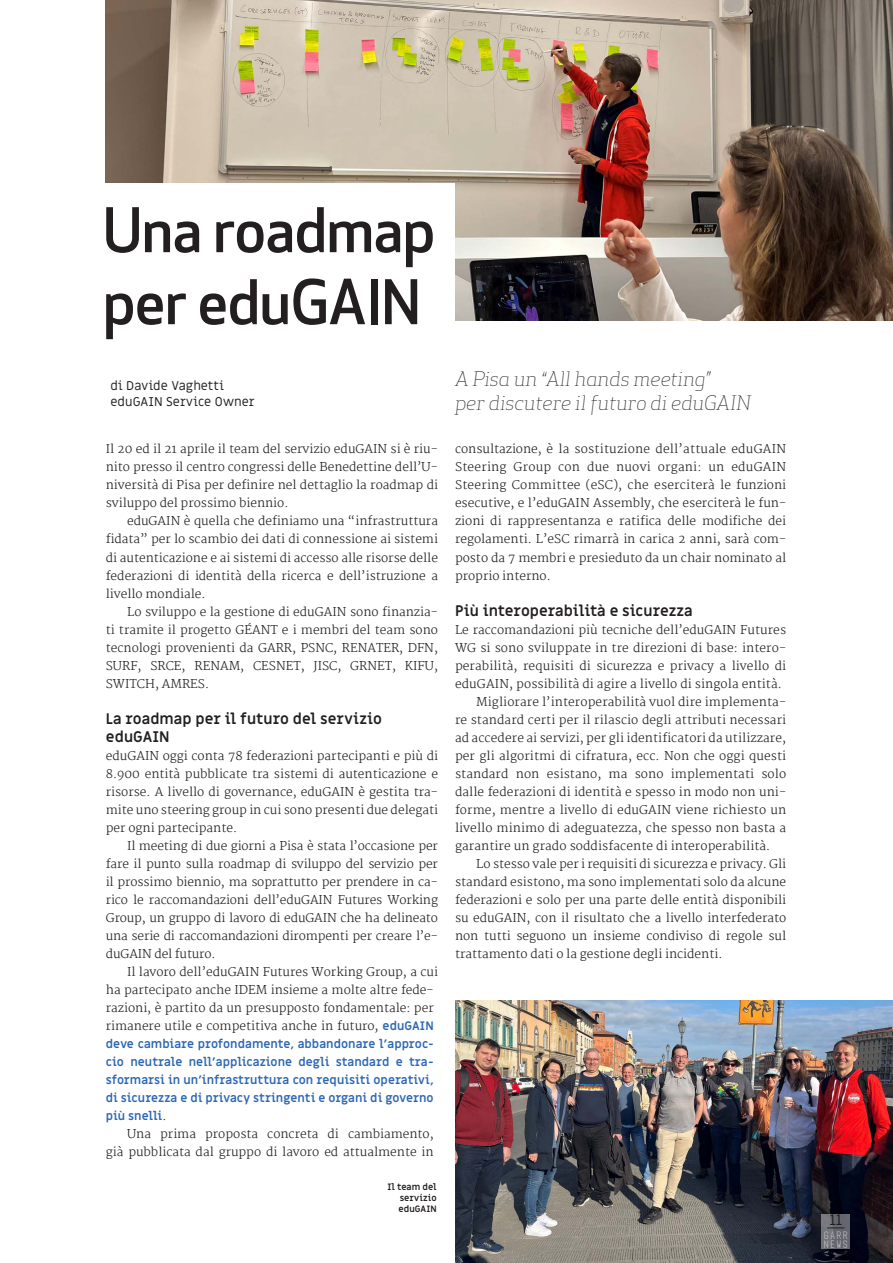
<style>
.page{position:relative;width:893px;height:1263px;background:#fff}
.page>*{position:absolute;margin:0;border:0;box-sizing:border-box;transform-origin:0 0}
.Titolo{font:500 60px "Apex New";letter-spacing:-.01em;color:#231f20}
.Sottotitolo_A{font:italic 300 19.5px "Apex Serif";color:#231f20}
.Paragrafo_Domanda{font:700 15px/18px "Miriam Libre";color:#231f20}
.t1{font:15px "Miriam Libre";color:#231f20}
.t2{font:12.75px "Miriam Libre";color:#231f20}
.Testo{font:300 12px/18px "Martel";color:#231f20;text-align:justify}
.Testo-2{font:700 12px/18px "Miriam Libre";color:#2d68b3}
.t3{font:300 12px/9px "Audimat Mono";color:#bebfc2}
.Box{font:700 9px/10.8px "Miriam Libre";color:#231f20;text-align:justify}
.s1{font-family:"Martel";font-weight:300;color:#231f20}
</style>
<div class="page">
<img style="left:106px;top:0;width:786px;height:320px">
<img style="left:455px;top:1000px;width:438px;height:263px">
<div style="left:72px;top:183px;width:383px;height:163px;background:#fff"></div>
<svg style="left:822px;top:1214px;width:28px;height:34px"></svg>
<svg style="left:827px;top:1227px;width:17px;height:1px"></svg>
<p class="Titolo" style="left:103px;top:190px;width:334px">Una roadmap</p>
<p class="Titolo" style="left:103px;top:262px;width:319px">per eduGAIN</p>
<p class="t2" style="left:110px;top:378px;width:115px">di Davide Vaghetti</p>
<p class="t2" style="left:110px;top:393px;width:146px">eduGAIN Service Owner</p>
<p class="Testo" style="left:106px;top:440px;width:334px">Il 20 ed il 21 aprile il team del servizio eduGAIN si è riu&shy;nito presso il centro congressi delle Benedettine dell’U&shy;niversità di Pisa per definire nel dettaglio la roadmap di sviluppo del prossimo biennio.</p>
<p class="Testo" style="left:106px;top:512px;width:334px;text-indent:21px">eduGAIN è quella che definiamo una “infrastruttura fidata” per lo scambio dei dati di connessione ai sistemi di autenticazione e ai sistemi di accesso alle risorse delle federazioni di identità della ricerca e dell’istruzione a livello mondiale.</p>
<p class="Testo" style="left:106px;top:602px;width:334px;text-indent:21px">Lo sviluppo e la gestione di eduGAIN sono finanzia&shy;ti tramite il progetto GÉANT e i membri del team sono tecnologi provenienti da GARR, PSNC, RENATER, DFN, SURF, SRCE, RENAM, CESNET, JISC, GRNET, KIFU, SWITCH, AMRES.</p>
<p class="Paragrafo_Domanda" style="left:106px;top:710px;width:278px">La roadmap per il futuro del servizio eduGAIN</p>
<p class="Testo" style="left:106px;top:746px;width:334px">eduGAIN oggi conta 78 federazioni partecipanti e più di 8.900 entità pubblicate tra sistemi di autenticazione e risorse. A livello di governance, eduGAIN è gestita tra&shy;mite uno steering group in cui sono presenti due delegati per ogni partecipante.</p>
<p class="Testo" style="left:106px;top:836px;width:334px;text-indent:21px">Il meeting di due giorni a Pisa è stata l’occasione per fare il punto sulla roadmap di sviluppo del servizio per il prossimo biennio, ma soprattutto per prendere in ca&shy;rico le raccomandazioni dell’eduGAIN Futures Working Group, un gruppo di lavoro di eduGAIN che ha delineato una serie di raccomandazioni dirompenti per creare l’e&shy;duGAIN del futuro.</p>
<p class="Testo-2" style="left:106px;top:963px;width:334px;text-indent:21px"><span class="s1">Il lavoro dell’eduGAIN Futures Working Group, a cui ha partecipato anche IDEM insieme a molte altre fede&shy;razioni, è partito da un presupposto fondamentale: per rimanere utile e competitiva anche in futuro,</span> eduGAIN deve cambiare profondamente, abbandonare l’approc&shy;cio neutrale nell’applicazione degli standard e tra&shy;sformarsi in un’infrastruttura con requisiti operativi, di sicurezza e di privacy stringenti e organi di governo più snelli<span class="s1">.</span></p>
<p class="Testo" style="left:106px;top:1124px;width:329px;text-align:right">Una prima proposta concreta di cambiamento,<br>già pubblicata dal gruppo di lavoro ed attualmente in</p>
<p class="Box" style="left:398px;top:1182px;width:40px;text-indent:-11px">Il team del servizio eduGAIN</p>
<p class="Sottotitolo_A" style="left:455px;top:367px;width:257px">A Pisa un “All hands meeting”</p>
<p class="Sottotitolo_A" style="left:455px;top:390px;width:298px">per discutere il futuro di eduGAIN</p>
<p class="Testo" style="left:455px;top:440px;width:333px">consultazione, è la sostituzione dell’attuale eduGAIN Steering Group con due nuovi organi: un eduGAIN Steering Committee (eSC), che eserciterà le funzioni esecutive, e l’eduGAIN Assembly, che eserciterà le fun&shy;zioni di rappresentanza e ratifica delle modifiche dei regolamenti. L’eSC rimarrà in carica 2 anni, sarà com&shy;posto da 7 membri e presieduto da un chair nominato al proprio interno.</p>
<p class="Paragrafo_Domanda" style="left:455px;top:602px;width:239px">Più interoperabilità e sicurezza</p>
<p class="Testo" style="left:455px;top:620px;width:333px">Le raccomandazioni più tecniche dell’eduGAIN Futures WG si sono sviluppate in tre direzioni di base: intero&shy;perabilità, requisiti di sicurezza e privacy a livello di eduGAIN, possibilità di agire a livello di singola entità.</p>
<p class="Testo" style="left:455px;top:692px;width:333px;text-indent:21px">Migliorare l’interoperabilità vuol dire implementa&shy;re standard certi per il rilascio degli attributi necessari ad accedere ai servizi, per gli identificatori da utilizzare, per gli algoritmi di cifratura, ecc. Non che oggi questi standard non esistano, ma sono implementati solo dalle federazioni di identità e spesso in modo non uni&shy;forme, mentre a livello di eduGAIN viene richiesto un livello minimo di adeguatezza, che spesso non basta a garantire un grado soddisfacente di interoperabilità.</p>
<p class="Testo" style="left:455px;top:854px;width:333px;text-indent:21px">Lo stesso vale per i requisiti di sicurezza e privacy. Gli standard esistono, ma sono implementati solo da alcune federazioni e solo per una parte delle entità disponibili su eduGAIN, con il risultato che a livello interfederato non tutti seguono un insieme condiviso di regole sul trattamento dati o la gestione degli incidenti.</p>
<p class="t1" style="left:829px;top:1211px;width:15px">11</p>
<p class="t3" style="left:823px;top:1230px;width:27px">GARR<br>NEWS</p>
</div>
